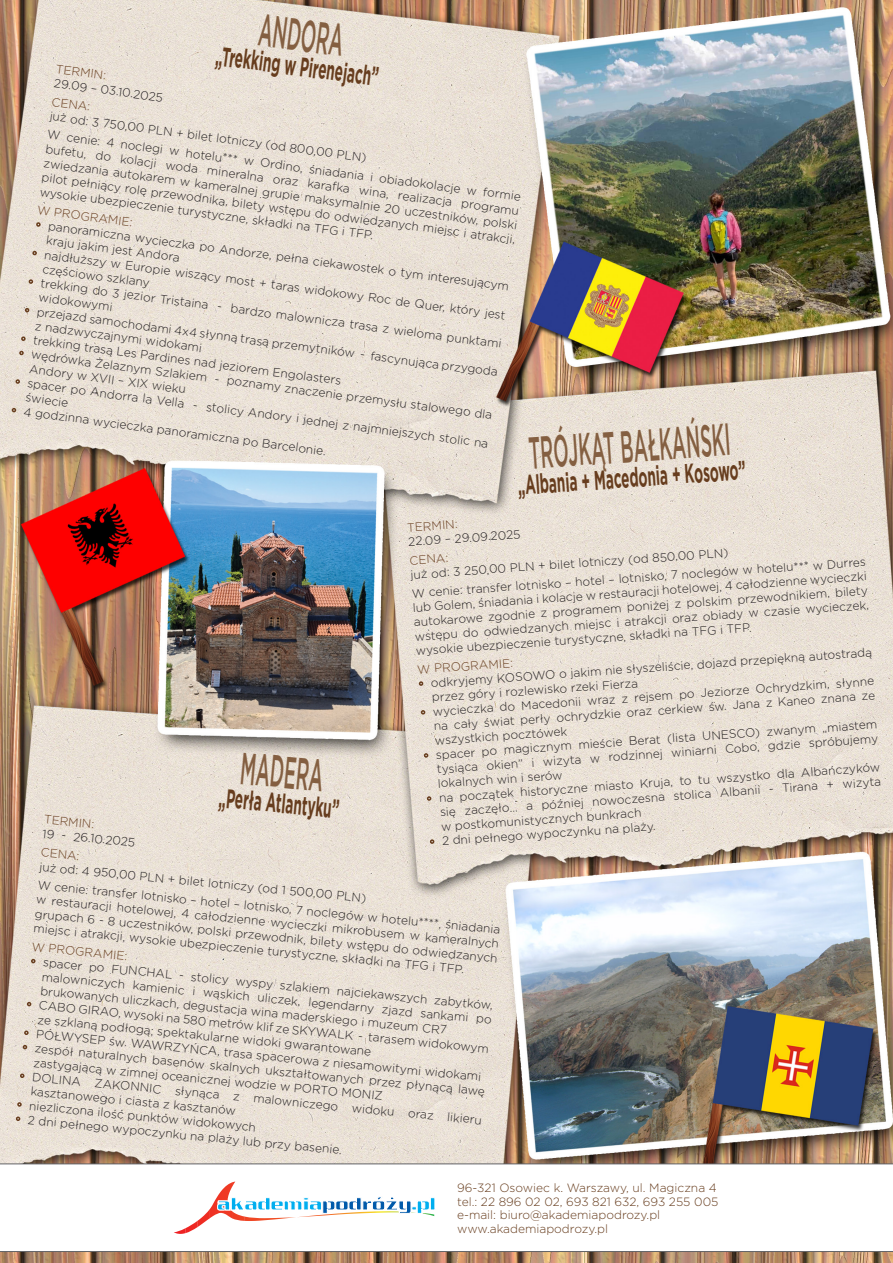
<style>
.page{position:relative;width:893px;height:1263px;background:#fff}
.page>*{position:absolute;margin:0;border:0;box-sizing:border-box;transform-origin:0 0}
.txt_glowny{font:500 45px "Gotham";color:#845f41;scale:.4 1}
.txt_glowny-2{font:700 27px "Gotham";color:#673d1e;scale:.5 1}
.txt_glowny-3{font:300 12px/14.4px "Gotham";color:#231f20}
.Standardowy{font:300 12px "Gotham";color:#673d1e}
.txt_glowny-4{font:300 12px "Gotham";color:#673d1e}
</style>
<div class="page">
<img style="left:0;top:0;width:893px;height:1263px">
<svg style="left:0;top:1164px;width:893px;height:88px"></svg>
<img style="left:209px;top:1191px;width:24px;height:28px">
<img style="left:197px;top:1210px;width:12px;height:17px">
<svg style="left:174px;top:1221px;width:23px;height:13px"></svg>
<svg style="left:217px;top:1196px;width:219px;height:25px"></svg>
<svg style="left:36px;top:222px;width:5px;height:5px"></svg>
<svg style="left:32px;top:251px;width:5px;height:4px"></svg>
<svg style="left:29px;top:279px;width:4px;height:5px"></svg>
<svg style="left:25px;top:308px;width:4px;height:4px"></svg>
<svg style="left:21px;top:336px;width:5px;height:5px"></svg>
<svg style="left:19px;top:351px;width:5px;height:4px"></svg>
<svg style="left:15px;top:379px;width:5px;height:5px"></svg>
<svg style="left:12px;top:408px;width:4px;height:4px"></svg>
<svg style="left:419px;top:681px;width:4px;height:5px"></svg>
<svg style="left:421px;top:710px;width:4px;height:5px"></svg>
<svg style="left:424px;top:753px;width:4px;height:5px"></svg>
<svg style="left:427px;top:796px;width:4px;height:5px"></svg>
<svg style="left:430px;top:839px;width:4px;height:5px"></svg>
<svg style="left:31px;top:959px;width:5px;height:4px"></svg>
<svg style="left:27px;top:1002px;width:4px;height:4px"></svg>
<svg style="left:24px;top:1030px;width:5px;height:5px"></svg>
<svg style="left:23px;top:1045px;width:4px;height:4px"></svg>
<svg style="left:20px;top:1073px;width:5px;height:5px"></svg>
<svg style="left:17px;top:1102px;width:5px;height:5px"></svg>
<svg style="left:16px;top:1116px;width:4px;height:5px"></svg>
<p class="txt_glowny" style="left:263px;top:0;width:214px;rotate:7deg">ANDORA</p>
<p class="txt_glowny-2" style="left:218px;top:38px;width:329px;rotate:7deg">„Trekking w Pirenejach”</p>
<p class="txt_glowny-4" style="left:57px;top:61px;width:52px;rotate:7deg">TERMIN:</p>
<p class="txt_glowny-3" style="left:55px;top:76px;width:111px;rotate:7deg">29.09 – 03.10.2025</p>
<p class="txt_glowny-4" style="left:53px;top:94px;width:40px;rotate:7deg">CENA:</p>
<p class="txt_glowny-3" style="left:51px;top:110px;width:321px;rotate:7deg">już od: 3 750,00 PLN + bilet lotniczy (od 800,00 PLN)</p>
<p class="txt_glowny-3" style="left:48px;top:129px;width:480px;text-align:justify;rotate:7deg">W cenie: 4 noclegi w hotelu*** w Ordino, śniadania i obiadokolacje w formie bufetu, do kolacji woda mineralna oraz karafka wina, realizacja programu zwiedzania autokarem w kameralnej grupie maksymalnie 20 uczestników, polski pilot pełniący rolę przewodnika, bilety wstępu do odwiedzanych miejsc i atrakcji, wysokie ubezpieczenie turystyczne, składki na TFG i TFP.</p>
<p class="txt_glowny-4" style="left:38px;top:203px;width:97px;rotate:7deg">W PROGRAMIE:</p>
<p class="txt_glowny-3" style="left:49px;top:221px;width:466px;line-height:12.9px;rotate:7deg">panoramiczna wycieczka po Andorze, pełna ciekawostek o tym interesującym kraju jakim jest Andora</p>
<p class="txt_glowny-3" style="left:45px;top:250px;width:466px;line-height:12.8px;rotate:7deg">najdłuższy w Europie wiszący most + taras widokowy Roc de Quer, który jest częściowo szklany</p>
<p class="txt_glowny-3" style="left:41px;top:278px;width:466px;line-height:12.8px;rotate:7deg">trekking do 3 jezior Tristaina - bardzo malownicza trasa z wieloma punktami widokowymi</p>
<p class="txt_glowny-3" style="left:37px;top:307px;width:466px;line-height:13px;rotate:7deg">przejazd samochodami 4x4 słynną trasą przemytników - fascynująca przygoda z nadzwyczajnymi widokami</p>
<p class="txt_glowny-3" style="left:34px;top:334px;width:312px;rotate:7deg">trekking trasą Les Pardines nad jeziorem Engolasters</p>
<p class="txt_glowny-3" style="left:32px;top:349px;width:466px;line-height:13px;rotate:7deg">wędrówka Żelaznym Szlakiem - poznamy znaczenie przemysłu stalowego dla<br>Andory w XVII – XIX wieku</p>
<p class="txt_glowny-3" style="left:28px;top:378px;width:466px;line-height:12.5px;rotate:7deg">spacer po Andorra la Vella - stolicy Andory i jednej z najmniejszych stolic na świecie</p>
<p class="txt_glowny-3" style="left:25px;top:405px;width:306px;rotate:7deg">4 godzinna wycieczka panoramiczna po Barcelonie.</p>
<p class="txt_glowny" style="left:527px;top:424px;width:507px;rotate:-4deg">TRÓJKĄT BAŁKAŃSKI</p>
<p class="txt_glowny-2" style="left:517px;top:468px;width:458px;rotate:-4deg">„Albania + Macedonia + Kosowo”</p>
<p class="txt_glowny-4" style="left:407px;top:520px;width:52px;rotate:-4deg">TERMIN:</p>
<p class="txt_glowny-3" style="left:408px;top:534px;width:114px;rotate:-4deg">22.09 – 29.09.2025</p>
<p class="txt_glowny-4" style="left:409px;top:553px;width:40px;rotate:-4deg">CENA:</p>
<p class="txt_glowny-3" style="left:410px;top:567px;width:320px;rotate:-4deg">już od: 3 250,00 PLN + bilet lotniczy (od 850,00 PLN)</p>
<p class="txt_glowny-3" style="left:411px;top:586px;width:456px;text-align:justify;rotate:-4deg">W cenie: transfer lotnisko – hotel – lotnisko, 7 noclegów w hotelu*** w Durres lub Golem, śniadania i kolacje w restauracji hotelowej, 4 całodzienne wycieczki autokarowe zgodnie z programem poniżej z polskim przewodnikiem, bilety wstępu do odwiedzanych miejsc i atrakcji oraz obiady w czasie wycieczek, wysokie ubezpieczenie turystyczne, składki na TFG i TFP.</p>
<p class="txt_glowny-4" style="left:417px;top:662px;width:97px;rotate:-4deg">W PROGRAMIE:</p>
<p class="txt_glowny-3" style="left:430px;top:675px;width:444px;rotate:-4deg">odkryjemy KOSOWO o jakim nie słyszeliście, dojazd przepiękną autostradą przez góry i rozlewisko rzeki Fierza</p>
<p class="txt_glowny-3" style="left:432px;top:704px;width:444px;text-align:justify;rotate:-4deg">wycieczka do Macedonii wraz z rejsem po Jeziorze Ochrydzkim, słynne na cały świat perły ochrydzkie oraz cerkiew św. Jana z Kaneo znana ze wszystkich pocztówek</p>
<p class="txt_glowny-3" style="left:435px;top:747px;width:444px;text-align:justify;rotate:-4deg">spacer po magicznym mieście Berat (lista UNESCO) zwanym „miastem tysiąca okien” i wizyta w rodzinnej winiarni Cobo, gdzie spróbujemy lokalnych win i serów</p>
<p class="txt_glowny" style="left:243px;top:739px;width:210px;rotate:5deg">MADERA</p>
<p class="txt_glowny-2" style="left:220px;top:780px;width:243px;rotate:5deg">„Perła Atlantyku”</p>
<p class="txt_glowny-3" style="left:438px;top:790px;width:444px;text-align:justify;rotate:-4deg">na początek historyczne miasto Kruja, to tu wszystko dla Albańczyków się zaczęło… a później nowoczesna stolica Albanii - Tirana + wizyta w postkomunistycznych bunkrach</p>
<p class="txt_glowny-4" style="left:45px;top:811px;width:52px;rotate:6deg">TERMIN:</p>
<p class="txt_glowny-3" style="left:44px;top:825px;width:94px;rotate:6deg">19 - 26.10.2025</p>
<p class="txt_glowny-4" style="left:42px;top:844px;width:40px;rotate:6deg">CENA:</p>
<p class="txt_glowny-3" style="left:41px;top:857px;width:330px;rotate:6deg">już od: 4 950,00 PLN + bilet lotniczy (od 1 500,00 PLN)</p>
<p class="txt_glowny-3" style="left:441px;top:833px;width:216px;rotate:-4deg">2 dni pełnego wypoczynku na plaży.</p>
<p class="txt_glowny-3" style="left:39px;top:875px;width:466px;text-align:justify;rotate:6deg">W cenie: transfer lotnisko – hotel – lotnisko, 7 noclegów w hotelu****, śniadania w restauracji hotelowej, 4 całodzienne wycieczki mikrobusem w kameralnych grupach 6 - 8 uczestników, polski przewodnik, bilety wstępu do odwiedzanych miejsc i atrakcji, wysokie ubezpieczenie turystyczne, składki na TFG i TFP.</p>
<p class="txt_glowny-4" style="left:33px;top:938px;width:97px;rotate:6deg">W PROGRAMIE:</p>
<p class="txt_glowny-3" style="left:44px;top:952px;width:454px;text-align:justify;rotate:6deg">spacer po FUNCHAL - stolicy wyspy szlakiem najciekawszych zabytków, malowniczych kamienic i wąskich uliczek, legendarny zjazd sankami po brukowanych uliczkach, degustacja wina maderskiego i muzeum CR7</p>
<p class="txt_glowny-3" style="left:40px;top:995px;width:453px;line-height:15px;rotate:6deg">CABO GIRAO, wysoki na 580 metrów klif ze SKYWALK - tarasem widokowym ze szklaną podłogą; spektakularne widoki gwarantowane</p>
<p class="txt_glowny-3" style="left:37px;top:1024px;width:449px;rotate:6deg">PÓŁWYSEP św. WAWRZYŃCA, trasa spacerowa z niesamowitymi widokami</p>
<p class="txt_glowny-3" style="left:36px;top:1038px;width:453px;line-height:14.9px;rotate:6deg">zespół naturalnych basenów skalnych ukształtowanych przez płynącą lawę zastygającą w zimnej oceanicznej wodzie w PORTO MONIZ</p>
<p class="txt_glowny-3" style="left:33px;top:1066px;width:453px;line-height:15.6px;rotate:6deg">DOLINA ZAKONNIC słynąca z malowniczego widoku oraz likieru kasztanowego i ciasta z kasztanów</p>
<p class="txt_glowny-3" style="left:30px;top:1097px;width:229px;rotate:6deg">niezliczona ilość punktów widokowych</p>
<p class="txt_glowny-3" style="left:29px;top:1111px;width:317px;rotate:6deg">2 dni pełnego wypoczynku na plaży lub przy basenie.</p>
<p class="Standardowy" style="left:457px;top:1180px;width:261px">96-321 Osowiec k. Warszawy, ul. Magiczna 4</p>
<p class="Standardowy" style="left:457px;top:1194px;width:263px">tel.: 22 896 02 02, 693 821 632, 693 255 005</p>
<p class="Standardowy" style="left:457px;top:1207px;width:205px">e-mail: biuro@akademiapodrozy.pl</p>
<p class="Standardowy" style="left:457px;top:1221px;width:153px">www.akademiapodrozy.pl</p>
</div>
